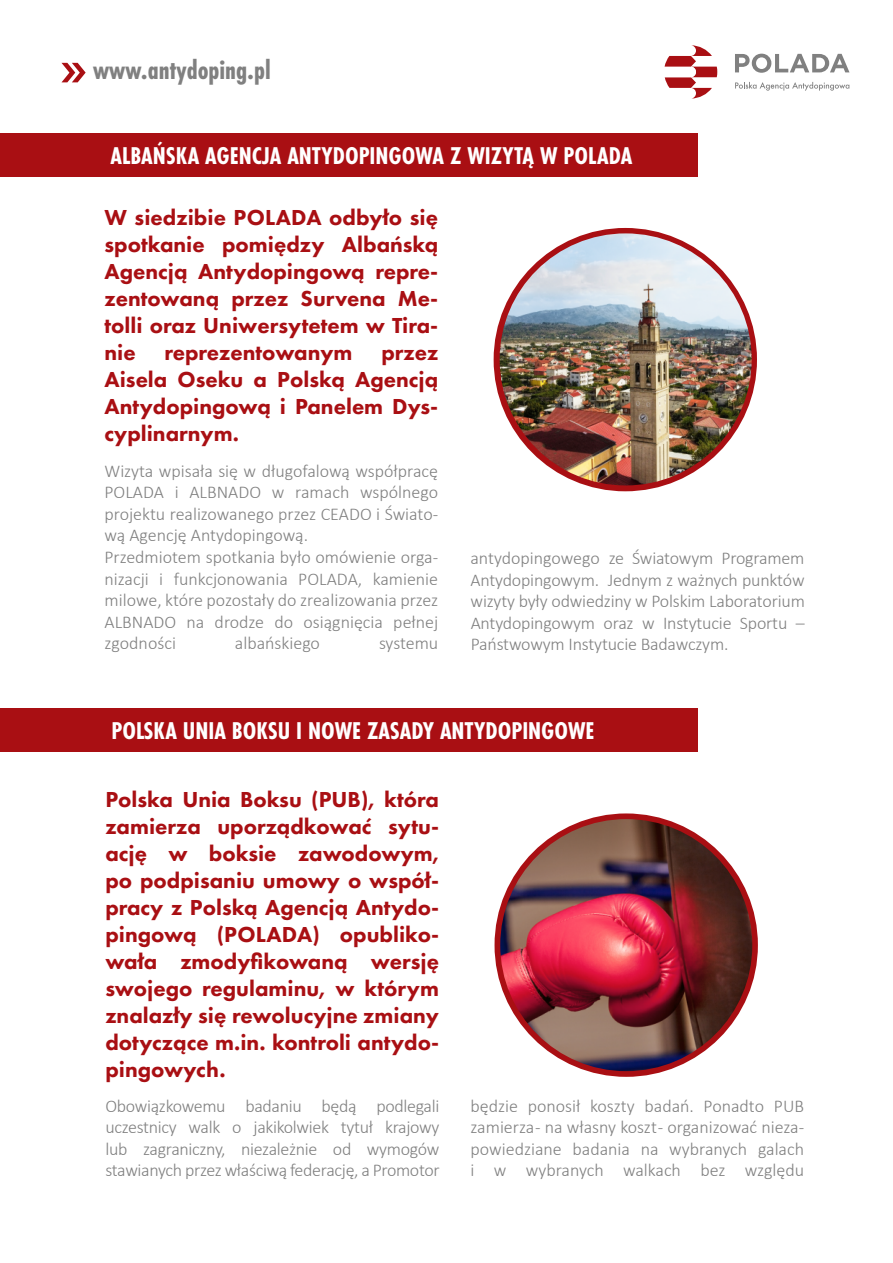
<style>
.page{position:relative;width:893px;height:1263px;background:#fff}
.page>*{position:absolute;margin:0;border:0;box-sizing:border-box;transform-origin:0 0}
.t1{font:700 27.75px "Futura PT Cond";color:#808080}
.t2{font:700 25.2px "Futura PT Cond";color:#fff}
.t3{font:800 22.5px/27px "Futura PT";color:#a90f13;text-align:justify}
.t4{font:300 18px/21.6px "Calibri";color:#808080;text-align:justify}
</style>
<div class="page">
<svg style="left:735px;top:54px;width:114px;height:19px"></svg>
<svg style="left:735px;top:82px;width:114px;height:9px"></svg>
<svg style="left:664px;top:45px;width:53px;height:54px"></svg>
<svg style="left:61px;top:63px;width:25px;height:19px"></svg>
<div style="left:0;top:133px;width:698px;height:43px;background:#a90f13"></div>
<div style="left:494px;top:228px;width:263px;height:263px;background:#a90f13;border-radius:50%"></div>
<div style="left:0;top:708px;width:697px;height:43px;background:#a90f13"></div>
<div style="left:495px;top:813px;width:263px;height:264px;background:#a90f13;border-radius:50%"></div>
<img style="left:500px;top:233px;width:252px;height:252px;border-radius:126px">
<img style="left:500px;top:819px;width:252px;height:252px;border-radius:126px">
<h1 class="t1" style="left:93px;top:53px;width:179px">www.antydoping.pl</h1>
<h2 class="t2" style="left:110px;top:141px;width:523px">ALBAŃSKA AGENCJA ANTYDOPINGOWA Z WIZYTĄ W POLADA</h2>
<p class="t3" style="left:104px;top:204px;width:335px">W siedzibie POLADA odbyło się spotkanie pomiędzy Albańską Agencją Antydopingową repre&shy;zentowaną przez Survena Me&shy;tolli oraz Uniwersytetem w Tira&shy;nie</p>
<p class="t3" style="left:165px;top:339px;width:189px">reprezentowanym</p>
<p class="t3" style="left:104px;top:339px;width:335px;text-indent:277px">przez Aisela Oseku a Polską Agencją Antydopingową i Panelem Dys&shy;cyplinarnym.</p>
<p class="t4" style="left:104px;top:460px;width:335px;text-align:left">Wizyta wpisała się w długofalową współpracę POLADA i ALBNADO w ramach wspólnego projektu realizowanego przez CEADO i Świato&shy;wą Agencję Antydopingową.<br>Przedmiotem spotkania było omówienie orga&shy;nizacji i funkcjonowania POLADA, kamienie milowe, które pozostały do zrealizowania przez ALBNADO na drodze do osiągnięcia pełnej zgodności</p>
<p class="t4" style="left:235px;top:632px;width:87px">albańskiego</p>
<p class="t4" style="left:379px;top:632px;width:61px">systemu</p>
<p class="t4" style="left:470px;top:547px;width:336px">antydopingowego ze Światowym Programem Antydopingowym. Jednym z ważnych punktów wizyty były odwiedziny w Polskim Laboratorium Antydopingowym oraz w Instytucie Sportu – Państwowym Instytucie Badawczym.</p>
<h2 class="t2" style="left:111px;top:716px;width:485px">POLSKA UNIA BOKSU I NOWE ZASADY ANTYDOPINGOWE</h2>
<p class="t3" style="left:105px;top:786px;width:335px">Polska Unia Boksu (PUB), która zamierza uporządkować sytu&shy;ację w boksie zawodowym, po podpisaniu umowy o współ&shy;pracy z Polską Agencją Antydo&shy;pingową (POLADA) opubliko&shy;wała zmodyfikowaną wersję swojego regulaminu, w którym znalazły się rewolucyjne zmiany dotyczące m.in. kontroli antydo&shy;pingowych.</p>
<p class="t4" style="left:105px;top:1094px;width:336px">Obowiązkowemu badaniu będą podlegali uczestnicy walk o jakikolwiek tytuł krajowy lub zagraniczny, niezależnie od wymogów stawianych przez właściwą federację, a Promotor</p>
<p class="t4" style="left:470px;top:1094px;width:335px">będzie ponosił koszty badań. Ponadto PUB zamierza- na własny koszt- organizować nieza&shy;powiedziane badania na wybranych galach i w wybranych walkach bez względu</p>
</div>
